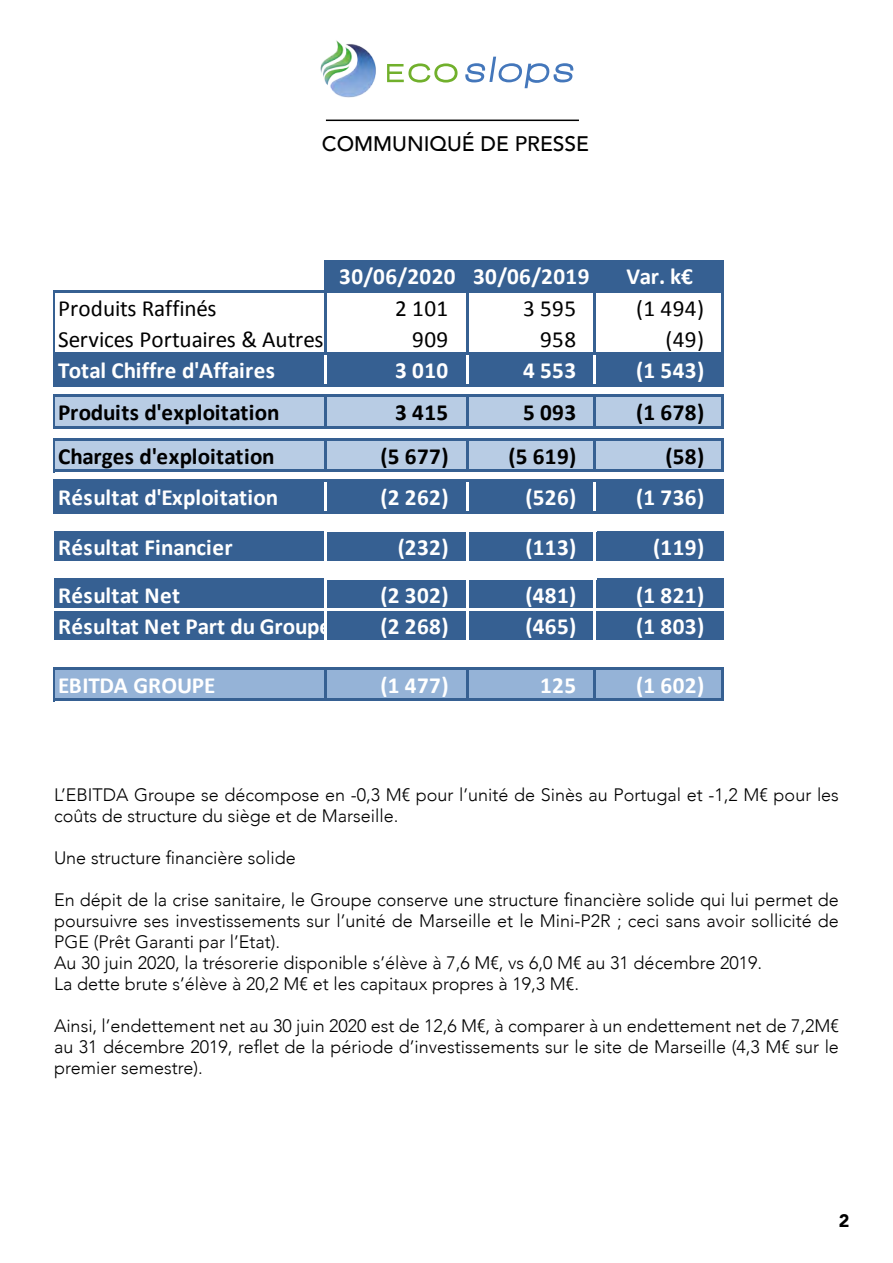
<style>
.page{position:relative;width:893px;height:1263px;background:#fff}
.page>*{position:absolute;margin:0;border:0;box-sizing:border-box;transform-origin:0 0}
.t1{font:700 23.1px "Calibri";letter-spacing:.02em;color:#fff}
.t2{font:700 23.1px "Calibri";letter-spacing:.015em;color:#000}
.t3{font:23.1px "Calibri";color:#000}
.t4{font:700 23.1px "Calibri";color:#fff}
.t5{font:700 23.1px "Calibri";letter-spacing:-.005em;color:#fff}
.t6{font:500 21px "Avenir";color:#000}
.t7{font:300 18px/21px "Avenir";color:#000}
.t8{font:900 18px "Avenir";color:#000}
</style>
<div class="page">
<svg style="left:465px;top:57px;width:108px;height:31px"></svg>
<svg style="left:387px;top:63px;width:71px;height:20px"></svg>
<img style="left:330px;top:44px;width:46px;height:54px">
<img style="left:324px;top:78px;width:25px;height:9px">
<img style="left:323px;top:46px;width:32px;height:32px">
<img style="left:320px;top:40px;width:24px;height:33px">
<hr style="left:326px;top:120px;width:253px;height:1px;background:#000">
<div style="left:326px;top:261px;width:398px;height:32px;background:#366092"></div>
<div style="left:54px;top:354px;width:670px;height:33px;background:#366092"></div>
<div style="left:54px;top:395px;width:670px;height:33px;background:#b8cce4"></div>
<div style="left:54px;top:439px;width:670px;height:33px;background:#b8cce4"></div>
<div style="left:54px;top:481px;width:670px;height:32px;background:#366092"></div>
<div style="left:54px;top:531px;width:670px;height:32px;background:#366092"></div>
<div style="left:54px;top:578px;width:670px;height:65px;background:#366092"></div>
<div style="left:54px;top:668px;width:670px;height:33px;background:#95b3d7"></div>
<hr style="left:325px;top:260px;width:2px;height:95px;background:#366092">
<hr style="left:466px;top:261px;width:2px;height:94px;background:#366092">
<hr style="left:594px;top:261px;width:2px;height:94px;background:#366092">
<hr style="left:53px;top:291px;width:1px;height:96px;background:#366092">
<hr style="left:325px;top:355px;width:2px;height:29px;background:#fff">
<hr style="left:466px;top:355px;width:2px;height:29px;background:#fff">
<hr style="left:594px;top:355px;width:2px;height:29px;background:#fff">
<hr style="left:721px;top:261px;width:3px;height:126px;background:#366092">
<hr style="left:53px;top:394px;width:1px;height:34px;background:#366092">
<hr style="left:325px;top:396px;width:2px;height:32px;background:#366092">
<hr style="left:466px;top:396px;width:2px;height:32px;background:#366092">
<hr style="left:594px;top:396px;width:2px;height:32px;background:#366092">
<hr style="left:721px;top:396px;width:3px;height:32px;background:#366092">
<hr style="left:53px;top:438px;width:1px;height:34px;background:#366092">
<hr style="left:325px;top:440px;width:2px;height:32px;background:#366092">
<hr style="left:466px;top:440px;width:2px;height:32px;background:#366092">
<hr style="left:594px;top:440px;width:2px;height:32px;background:#366092">
<hr style="left:721px;top:440px;width:3px;height:32px;background:#366092">
<hr style="left:325px;top:482px;width:2px;height:29px;background:#fff">
<hr style="left:466px;top:482px;width:2px;height:29px;background:#fff">
<hr style="left:594px;top:482px;width:2px;height:29px;background:#fff">
<hr style="left:325px;top:529px;width:2px;height:34px;background:#fff">
<hr style="left:466px;top:532px;width:2px;height:31px;background:#fff">
<hr style="left:594px;top:532px;width:2px;height:31px;background:#fff">
<hr style="left:53px;top:479px;width:1px;height:34px;background:#366092">
<hr style="left:325px;top:577px;width:2px;height:66px;background:#fff">
<hr style="left:466px;top:579px;width:2px;height:64px;background:#fff">
<hr style="left:594px;top:579px;width:2px;height:64px;background:#fff">
<hr style="left:325px;top:669px;width:2px;height:32px;background:#366092">
<hr style="left:466px;top:669px;width:2px;height:32px;background:#366092">
<hr style="left:594px;top:669px;width:2px;height:32px;background:#366092">
<hr style="left:721px;top:669px;width:3px;height:32px;background:#366092">
<hr style="left:53px;top:667px;width:1px;height:34px;background:#366092">
<hr style="left:327px;top:260px;width:397px;height:1px;background:#366092">
<hr style="left:54px;top:291px;width:670px;height:2px;background:#366092">
<hr style="left:54px;top:353px;width:670px;height:2px;background:#366092">
<hr style="left:54px;top:394px;width:670px;height:3px;background:#366092">
<hr style="left:54px;top:426px;width:670px;height:2px;background:#366092">
<hr style="left:54px;top:438px;width:670px;height:2px;background:#366092">
<hr style="left:54px;top:470px;width:670px;height:2px;background:#366092">
<hr style="left:54px;top:479px;width:670px;height:3px;background:#366092">
<hr style="left:327px;top:529px;width:269px;height:3px;background:#fff">
<hr style="left:53px;top:561px;width:671px;height:2px;background:#fff">
<hr style="left:327px;top:577px;width:269px;height:2px;background:#fff">
<hr style="left:53px;top:609px;width:671px;height:2px;background:#fff">
<hr style="left:53px;top:640px;width:671px;height:3px;background:#fff">
<hr style="left:54px;top:667px;width:670px;height:2px;background:#366092">
<hr style="left:54px;top:699px;width:670px;height:2px;background:#366092">
<p class="t6" style="left:322px;top:125px;width:269px">COMMUNIQUÉ DE PRESSE</p>
<p class="t1" style="left:339px;top:262px;width:252px">30/06/2020 30/06/2019</p>
<p class="t1" style="left:626px;top:262px;width:68px">Var. k€</p>
<p class="t3" style="left:58px;top:294px;width:160px">Produits Raffinés</p>
<p class="t3" style="left:395px;top:294px;width:55px">2 101</p>
<p class="t3" style="left:523px;top:294px;width:55px">3 595</p>
<p class="t3" style="left:636px;top:294px;width:69px">(1 494)</p>
<p class="t3" style="left:58px;top:324px;width:267px">Services Portuaires &amp; Autres</p>
<p class="t3" style="left:412px;top:324px;width:38px">909</p>
<p class="t3" style="left:540px;top:324px;width:38px">958</p>
<p class="t3" style="left:665px;top:324px;width:40px">(49)</p>
<p class="t4" style="left:58px;top:356px;width:219px">Total Chiffre d'Affaires</p>
<p class="t1" style="left:395px;top:356px;width:55px">3 010</p>
<p class="t1" style="left:523px;top:356px;width:55px">4 553</p>
<p class="t1" style="left:636px;top:356px;width:70px">(1 543)</p>
<p class="t2" style="left:58px;top:397px;width:223px">Produits d'exploitation</p>
<p class="t2" style="left:395px;top:397px;width:55px">3 415</p>
<p class="t2" style="left:523px;top:397px;width:55px">5 093</p>
<p class="t2" style="left:636px;top:397px;width:70px">(1 678)</p>
<p class="t2" style="left:58px;top:441px;width:218px">Charges d'exploitation</p>
<p class="t2" style="left:381px;top:441px;width:70px">(5 677)</p>
<p class="t2" style="left:508px;top:441px;width:70px">(5 619)</p>
<p class="t2" style="left:665px;top:441px;width:40px">(58)</p>
<p class="t1" style="left:58px;top:483px;width:222px">Résultat d'Exploitation</p>
<p class="t1" style="left:381px;top:483px;width:70px">(2 262)</p>
<p class="t1" style="left:525px;top:483px;width:53px">(526)</p>
<p class="t1" style="left:636px;top:483px;width:70px">(1 736)</p>
<p class="t1" style="left:58px;top:532px;width:176px">Résultat Financier</p>
<p class="t1" style="left:398px;top:532px;width:53px">(232)</p>
<p class="t1" style="left:525px;top:532px;width:53px">(113)</p>
<p class="t1" style="left:653px;top:532px;width:53px">(119)</p>
<p class="t1" style="left:58px;top:580px;width:124px">Résultat Net</p>
<p class="t1" style="left:381px;top:580px;width:70px">(2 302)</p>
<p class="t1" style="left:525px;top:580px;width:53px">(481)</p>
<p class="t1" style="left:636px;top:580px;width:70px">(1 821)</p>
<p class="t1" style="left:58px;top:612px;width:275px">Résultat Net Part du Groupe</p>
<p class="t1" style="left:381px;top:612px;width:70px">(2 268)</p>
<p class="t1" style="left:525px;top:612px;width:53px">(465)</p>
<p class="t1" style="left:636px;top:612px;width:70px">(1 803)</p>
<p class="t5" style="left:58px;top:670px;width:159px">EBITDA GROUPE</p>
<p class="t1" style="left:381px;top:670px;width:70px">(1 477)</p>
<p class="t1" style="left:540px;top:670px;width:38px">125</p>
<p class="t1" style="left:636px;top:670px;width:70px">(1 602)</p>
<p class="t7" style="left:54px;top:784px;width:786px">L’EBITDA Groupe se décompose en -0,3 M€ pour l’unité de Sinès au Portugal et -1,2 M€ pour les coûts de structure du siège et de Marseille.</p>
<p class="t7" style="left:54px;top:847px;width:243px">Une structure financière solide</p>
<p class="t7" style="left:54px;top:889px;width:786px">En dépit de la crise sanitaire, le Groupe conserve une structure financière solide qui lui permet de poursuivre ses investissements sur l’unité de Marseille et le Mini-P2R ; ceci sans avoir sollicité de PGE (Prêt Garanti par l’Etat).<br>Au 30 juin 2020, la trésorerie disponible s’élève à 7,6 M€, vs 6,0 M€ au 31 décembre 2019.<br>La dette brute s’élève à 20,2 M€ et les capitaux propres à 19,3 M€.</p>
<p class="t7" style="left:54px;top:1015px;width:786px;text-align:justify">Ainsi, l’endettement net au 30 juin 2020 est de 12,6 M€, à comparer à un endettement net de 7,2M€ au 31 décembre 2019, reflet de la période d’investissements sur le site de Marseille (4,3 M€ sur le premier semestre).</p>
<p class="t8" style="left:839px;top:1205px;width:12px">2</p>
</div>
